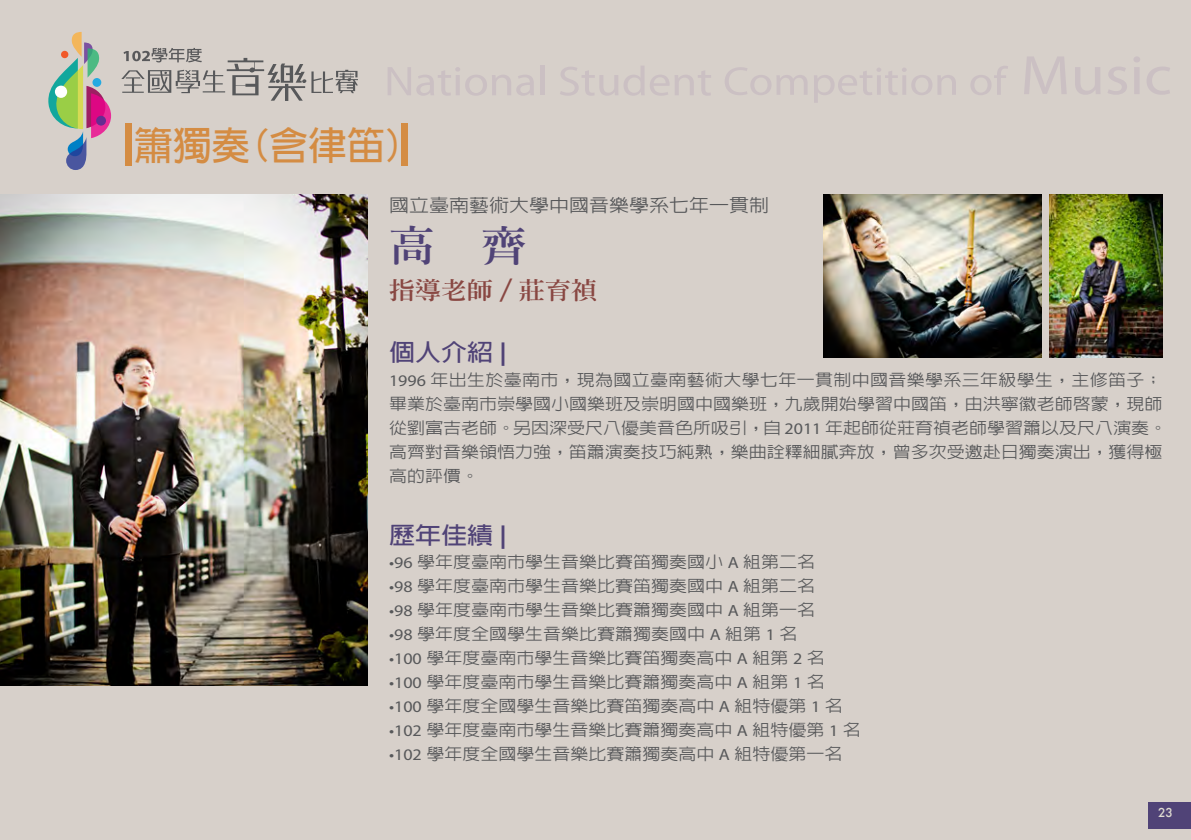
<style>
.page{position:relative;width:1191px;height:840px;background:#fff}
.page>*{position:absolute;margin:0;border:0;box-sizing:border-box;transform-origin:0 0}
.t1{font:800 41.4px "AR Ming B5";color:#504377;scale:1.11 1}
.t2{font:700 38.6px "AR New Hei B5";color:#d48c43}
.t3{font:700 23.4px "AR Hei B5";color:#504377;scale:1.11 1}
.t4{font:800 23.4px "AR Ming B5";color:#894742;scale:1.11 1}
.t5{font:500 18px "AR Hei B5";color:#57585a;scale:1.11 1}
.t6{font:500 16.2px/24px "AR Hei B5";color:#57585a;scale:1.11 1}
.t7{font:500 12px "Futura";color:#dfdbd2}
.s1{font-family:"Myriad Pro"}
.s2{font-family:"Myriad Pro";font-weight:400}
</style>
<div class="page">
<div style="left:0;top:0;width:1191px;height:839px;background:#d7d0ca"></div>
<svg style="left:388px;top:67px;width:146px;height:29px"></svg>
<hr style="left:540px;top:66px;width:4px;height:29px;background:#cbc0c3">
<svg style="left:560px;top:66px;width:84px;height:30px"></svg>
<svg style="left:650px;top:71px;width:61px;height:25px"></svg>
<svg style="left:725px;top:67px;width:82px;height:28px"></svg>
<svg style="left:814px;top:68px;width:142px;height:35px"></svg>
<svg style="left:971px;top:66px;width:37px;height:29px"></svg>
<svg style="left:1024px;top:57px;width:42px;height:37px"></svg>
<svg style="left:1075px;top:67px;width:25px;height:28px"></svg>
<svg style="left:1108px;top:67px;width:11px;height:28px"></svg>
<svg style="left:48px;top:32px;width:63px;height:138px"></svg>
<div style="left:55px;top:86px;width:12px;height:12px;background:#fff;border-radius:50%"></div>
<div style="left:96px;top:116px;width:10px;height:9px;background:#652d91;border-radius:50%"></div>
<div style="left:61px;top:51px;width:7px;height:7px;background:#f15929;border-radius:50%"></div>
<div style="left:92px;top:78px;width:9px;height:9px;background:#24aae1;border-radius:50%"></div>
<img style="left:1119px;top:57px;width:72px;height:772px">
<svg style="left:121px;top:48px;width:237px;height:53px"></svg>
<div style="left:126px;top:123px;width:6px;height:43px;background:#d48c43"></div>
<div style="left:401px;top:123px;width:6px;height:43px;background:#d48c43"></div>
<div style="left:1148px;top:801px;width:43px;height:26px;background:#504377"></div>
<img style="left:0;top:194px;width:367px;height:490px">
<img style="left:1049px;top:194px;width:113px;height:163px">
<img style="left:823px;top:194px;width:218px;height:163px">
<h2 class="t2" style="left:134px;top:125px;width:272px">簫獨奏(含律笛)</h2>
<p class="t5" style="left:389px;top:195px;width:344px">國立臺南藝術大學中國音樂學系七年一貫制</p>
<p class="t1" style="left:389px;top:225px;width:126px">高 齊</p>
<p class="t4" style="left:389px;top:278px;width:189px">指導老師 / 莊育禎</p>
<p class="t3" style="left:389px;top:340px;width:108px">個人介紹 <span class="s1">|</span></p>
<p class="t6" style="left:389px;top:367px;width:702px"><span class="s2">1996</span> 年出生於臺南市，現為國立臺南藝術大學七年一貫制中國音樂學系三年級學生，主修笛子；畢業於臺南市崇學國小國樂班及崇明國中國樂班，九歲開始學習中國笛，由洪寧徽老師啟蒙，現師從劉富吉老師。另因深受尺八優美音色所吸引，自 <span class="s2">2011</span> 年起師從莊育禎老師學習簫以及尺八演奏。高齊對音樂領悟力強，笛簫演奏技巧純熟，樂曲詮釋細膩奔放，曾多次受邀赴日獨奏演出，獲得極高的評價。</p>
<p class="t3" style="left:389px;top:523px;width:108px">歷年佳績 <span class="s1">|</span></p>
<p class="t6" style="left:389px;top:549px;width:385px"><span class="s2">•96</span> 學年度臺南市學生音樂比賽笛獨奏國小 <span class="s2">A</span> 組第二名</p>
<p class="t6" style="left:389px;top:573px;width:385px"><span class="s2">•98</span> 學年度臺南市學生音樂比賽笛獨奏國中 <span class="s2">A</span> 組第二名</p>
<p class="t6" style="left:389px;top:597px;width:385px"><span class="s2">•98</span> 學年度臺南市學生音樂比賽簫獨奏國中 <span class="s2">A</span> 組第一名</p>
<p class="t6" style="left:389px;top:621px;width:369px"><span class="s2">•98</span> 學年度全國學生音樂比賽簫獨奏國中 <span class="s2">A</span> 組第 <span class="s2">1</span> 名</p>
<p class="t6" style="left:389px;top:645px;width:394px"><span class="s2">•100</span> 學年度臺南市學生音樂比賽笛獨奏高中 <span class="s2">A</span> 組第 <span class="s2">2</span> 名</p>
<p class="t6" style="left:389px;top:669px;width:394px"><span class="s2">•100</span> 學年度臺南市學生音樂比賽簫獨奏高中 <span class="s2">A</span> 組第 <span class="s2">1</span> 名</p>
<p class="t6" style="left:389px;top:693px;width:410px"><span class="s2">•100</span> 學年度全國學生音樂比賽笛獨奏高中 <span class="s2">A</span> 組特優第 <span class="s2">1</span> 名</p>
<p class="t6" style="left:389px;top:717px;width:426px"><span class="s2">•102</span> 學年度臺南市學生音樂比賽簫獨奏高中 <span class="s2">A</span> 組特優第 <span class="s2">1</span> 名</p>
<p class="t6" style="left:389px;top:741px;width:410px"><span class="s2">•102</span> 學年度全國學生音樂比賽簫獨奏高中 <span class="s2">A</span> 組特優第一名</p>
<p class="t7" style="left:1158px;top:803px;width:16px">23</p>
</div>
